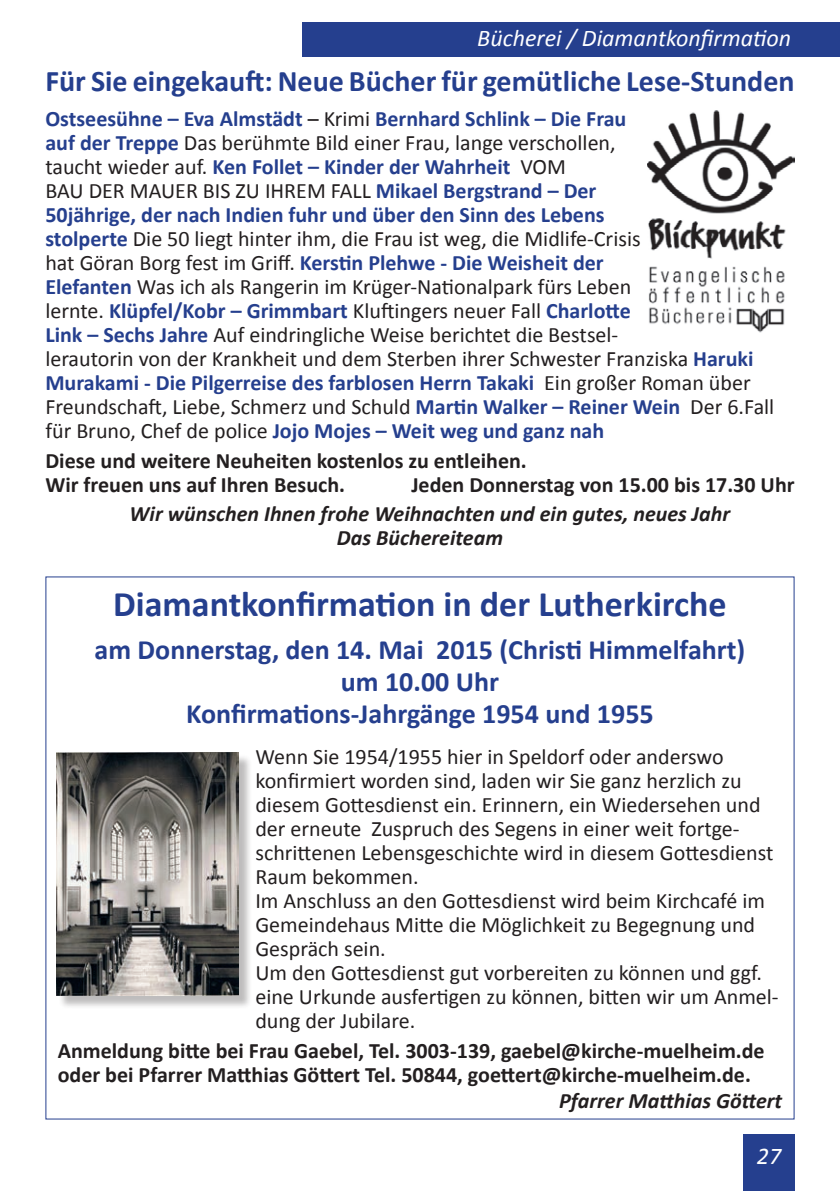
<style>
.page{position:relative;width:840px;height:1191px;background:#fff}
.page>*{position:absolute;margin:0;border:0;box-sizing:border-box;transform-origin:0 0}
.t1{font:700 36px "Calibri";color:#253f8e}
.t2{font:700 30px "Calibri";color:#253f8e}
.t3{font:700 28px/32px "Calibri";color:#253f8e;text-align:center}
.t4{font:italic 24px "Calibri";color:#fff}
.t5{font:22px/24px "Calibri";color:#231f20}
.t6{font:700 22px/24px "Calibri";color:#231f20}
.t7{font:italic 700 22px/24px "Calibri";color:#231f20}
.s1{font-weight:700;color:#253f8e}
</style>
<div class="page">
<div style="left:302px;top:23px;width:537px;height:34px;background:#253f8e"></div>
<div style="left:743px;top:1134px;width:51px;height:57px;background:#253f8e"></div>
<img style="left:647px;top:111px;width:147px;height:221px">
<div style="left:58px;top:754px;width:194px;height:255px;background:#231f20;opacity:.3"></div>
<img style="left:57px;top:752px;width:181px;height:243px">
<p class="t4" style="left:477px;top:22px;width:315px">Bücherei / Diamantkonfirmation</p>
<h2 class="t2" style="left:45px;top:61px;width:750px">Für Sie eingekauft: Neue Bücher für gemütliche Lese-Stunden</h2>
<p class="t5" style="left:45px;top:107px;width:730px"><span class="s1">Ostseesühne – Eva Almstädt</span> – Krimi <span class="s1">Bernhard Schlink – Die Frau<br>auf der Treppe</span> Das berühmte Bild einer Frau, lange verschollen,<br>taucht wieder auf. <span class="s1">Ken Follet – Kinder der Wahrheit</span> VOM<br>BAU DER MAUER BIS ZU IHREM FALL <span class="s1">Mikael Bergstrand – Der<br>50jährige, der nach Indien fuhr und über den Sinn des Lebens<br>stolperte</span> Die 50 liegt hinter ihm, die Frau ist weg, die Midlife-Crisis<br>hat Göran Borg fest im Griff. <span class="s1">Kerstin Plehwe - Die Weisheit der<br>Elefanten</span> Was ich als Rangerin im Krüger-Nationalpark fürs Leben<br>lernte. <span class="s1">Klüpfel/Kobr – Grimmbart</span> Kluftingers neuer Fall <span class="s1">Charlotte<br>Link – Sechs Jahre</span> Auf eindringliche Weise berichtet die Bestsel-<br>lerautorin von der Krankheit und dem Sterben ihrer Schwester Franziska <span class="s1">Haruki Murakami - Die Pilgerreise des farblosen Herrn Takaki</span> Ein großer Roman über Freundschaft, Liebe, Schmerz und Schuld <span class="s1">Martin Walker – Reiner Wein</span> Der 6.Fall für Bruno, Chef de police <span class="s1">Jojo Mojes – Weit weg und ganz nah</span></p>
<p class="t6" style="left:45px;top:448px;width:482px">Diese und weitere Neuheiten kostenlos zu entleihen.<br>Wir freuen uns auf Ihren Besuch.</p>
<p class="t6" style="left:411px;top:472px;width:384px">Jeden Donnerstag von 15.00 bis 17.30 Uhr</p>
<p class="t7" style="left:337px;top:502px;width:394px;text-indent:-207px">Wir wünschen Ihnen frohe Weihnachten und ein gutes, neues Jahr<br>Das Büchereiteam</p>
<h1 class="t1" style="left:113px;top:581px;width:614px">Diamantkonfirmation in der Lutherkirche</h1>
<p class="t3" style="left:95px;top:634px;width:652px">am Donnerstag, den 14. Mai 2015 (Christi Himmelfahrt) um 10.00 Uhr<br>Konfirmations-Jahrgänge 1954 und 1955</p>
<p class="t5" style="left:255px;top:745px;width:524px">Wenn Sie 1954/1955 hier in Speldorf oder anderswo konfirmiert worden sind, laden wir Sie ganz herzlich zu diesem Gottesdienst ein. Erinnern, ein Wiedersehen und der erneute Zuspruch des Segens in einer weit fortge&shy;schrittenen Lebensgeschichte wird in diesem Gottesdienst Raum bekommen.<br>Im Anschluss an den Gottesdienst wird beim Kirchcafé im Gemeindehaus Mitte die Möglichkeit zu Begegnung und Gespräch sein.<br>Um den Gottesdienst gut vorbereiten zu können und ggf. eine Urkunde ausfertigen zu können, bitten wir um Anmel&shy;dung der Jubilare.</p>
<p class="t6" style="left:58px;top:1038px;width:708px">Anmeldung bitte bei Frau Gaebel, Tel. 3003-139, gaebel@kirche-muelheim.de oder bei Pfarrer Matthias Göttert Tel. 50844, goettert@kirche-muelheim.de.</p>
<p class="t7" style="left:558px;top:1088px;width:224px">Pfarrer Matthias Göttert</p>
<p class="t4" style="left:756px;top:1139px;width:26px">27</p>
</div>
